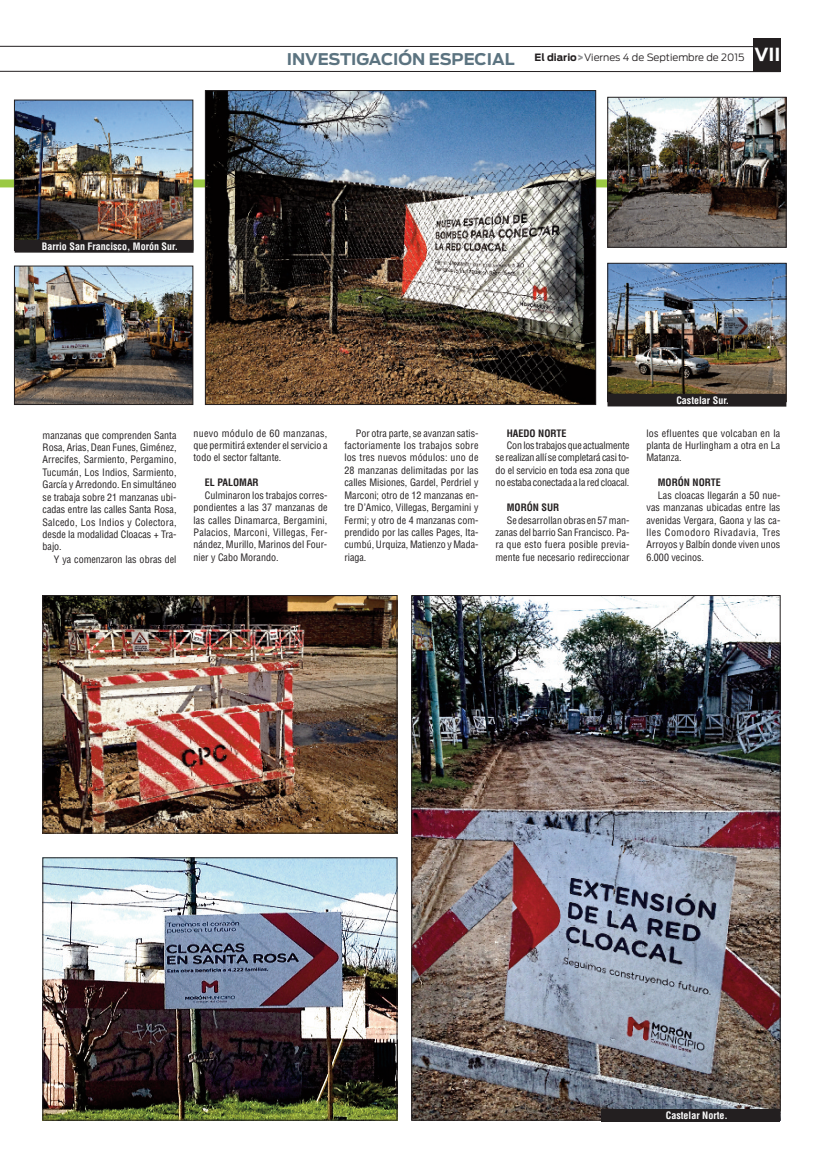
<style>
.page{position:relative;width:823px;height:1163px;background:#fff}
.page>*{position:absolute;margin:0;border:0;box-sizing:border-box;transform-origin:0 0}
.t1{font:700 18px "Antenna";color:#fff}
.t2{font:700 16px "Antenna";color:#5b7380}
.t3{font:condensed 10px/12.4px "Helvetica";color:#231f20;text-align:justify}
.t4{font:700 condensed 10px "Helvetica";color:#fff}
.t5{font:700 condensed 10px "Helvetica";color:#231f20}
.t6{font:300 10px "Antenna";color:#231f20}
.s1{font-weight:700}
.s2{font-weight:900;color:#939598}
</style>
<div class="page">
<div style="left:752px;top:38px;width:28px;height:33px;background:#231f20"></div>
<svg style="left:0;top:45px;width:753px;height:2px"></svg>
<svg style="left:0;top:70px;width:781px;height:3px"></svg>
<div style="left:0;top:179px;width:780px;height:8px;background:#9bc944"></div>
<img style="left:207px;top:92px;width:386px;height:311px">
<div style="left:205px;top:90px;width:390px;height:315px;border:1px solid #231f20"></div>
<img style="left:45px;top:597px;width:350px;height:234px">
<div style="left:43px;top:595px;width:354px;height:238px;border:1px solid #231f20"></div>
<img style="left:609px;top:99px;width:175px;height:146px">
<div style="left:607px;top:97px;width:179px;height:150px;border:1px solid #231f20"></div>
<img style="left:609px;top:265px;width:175px;height:128px">
<div style="left:607px;top:263px;width:179px;height:139px;border:1px solid #231f20"></div>
<img style="left:16px;top:102px;width:175px;height:138px">
<div style="left:14px;top:100px;width:179px;height:150px;border:1px solid #231f20"></div>
<img style="left:16px;top:268px;width:175px;height:135px">
<div style="left:14px;top:266px;width:179px;height:139px;border:1px solid #231f20"></div>
<img style="left:45px;top:859px;width:350px;height:259px">
<div style="left:43px;top:857px;width:354px;height:263px;border:1px solid #231f20"></div>
<img style="left:413px;top:597px;width:365px;height:521px">
<div style="left:15px;top:240px;width:178px;height:13px;background:#231f20"></div>
<div style="left:607px;top:393px;width:178px;height:13px;background:#231f20"></div>
<div style="left:601px;top:1108px;width:179px;height:13px;background:#231f20"></div>
<h2 class="t2" style="left:286px;top:50px;width:229px">INVESTIGACIÓN ESPECIAL</h2>
<h1 class="t1" style="left:754px;top:44px;width:28px">VII</h1>
<p class="t6" style="left:534px;top:51px;width:211px"><span class="s1">El diario</span><span class="s2">&gt;</span>Viernes 4 de Septiembre de 2015</p>
<p class="t4" style="left:42px;top:242px;width:137px">Barrio San Francisco, Morón Sur.</p>
<p class="t3" style="left:43px;top:429px;width:135px">manzanas que comprenden Santa Rosa, Arias, Dean Funes, Giménez, Arrecifes, Sarmiento, Pergamino, Tucumán, Los Indios, Sarmiento, García y Arredondo. En simultáneo se trabaja sobre 21 manzanas ubi&shy;cadas entre las calles Santa Rosa, Salcedo, Los Indios y Colectora, desde la modalidad Cloacas + Tra&shy;bajo.</p>
<p class="t3" style="left:54px;top:553px;width:124px">Y ya comenzaron las obras del</p>
<p class="t3" style="left:193px;top:427px;width:135px">nuevo módulo de 60 manzanas, que permitirá extender el servicio a todo el sector faltante.</p>
<p class="t5" style="left:205px;top:478px;width:55px">EL PALOMAR</p>
<p class="t3" style="left:193px;top:489px;width:135px;text-indent:11px">Culminaron los trabajos corres&shy;pondientes a las 37 manzanas de las calles Dinamarca, Bergamini, Palacios, Marconi, Villegas, Fer&shy;nández, Murillo, Marinos del Four&shy;nier y Cabo Morando.</p>
<p class="t3" style="left:344px;top:427px;width:135px;text-indent:11px">Por otra parte, se avanzan satis&shy;factoriamente los trabajos sobre los tres nuevos módulos: uno de 28 manzanas delimitadas por las calles Misiones, Gardel, Perdriel y Marconi; otro de 12 manzanas en&shy;tre D’Amico, Villegas, Bergamini y Fermi; y otro de 4 manzanas com&shy;prendido por las calles Pages, Ita&shy;cumbú, Urquiza, Matienzo y Mada&shy;riaga.</p>
<p class="t5" style="left:506px;top:429px;width:61px">HAEDO NORTE</p>
<p class="t3" style="left:495px;top:440px;width:135px;text-indent:11px">Conlos trabajosque actualmente se realizan allí se completará casito&shy;do el servicio en toda esa zona que no estaba conectada a la red cloacal.</p>
<p class="t5" style="left:506px;top:503px;width:54px">MORÓN SUR</p>
<p class="t3" style="left:495px;top:514px;width:135px;text-indent:11px">Se desarrollan obras en 57man&shy;zanas del barrio San Francisco. Pa&shy;ra que esto fuera posible previa&shy;mente fue necesario redireccionar</p>
<p class="t4" style="left:676px;top:396px;width:54px">Castelar Sur.</p>
<p class="t3" style="left:646px;top:427px;width:135px">los efluentes que volcaban en la planta de Hurlingham a otra en La Matanza.</p>
<p class="t5" style="left:657px;top:478px;width:64px">MORÓN NORTE</p>
<p class="t3" style="left:646px;top:489px;width:135px;text-indent:11px">Las cloacas llegarán a 50 nue&shy;vas manzanas ubicadas entre las avenidas Vergara, Gaona y las ca&shy;lles Comodoro Rivadavia, Tres Arroyos y Balbín donde viven unos 6.000 vecinos.</p>
<p class="t4" style="left:665px;top:1111px;width:63px">Castelar Norte.</p>
</div>
